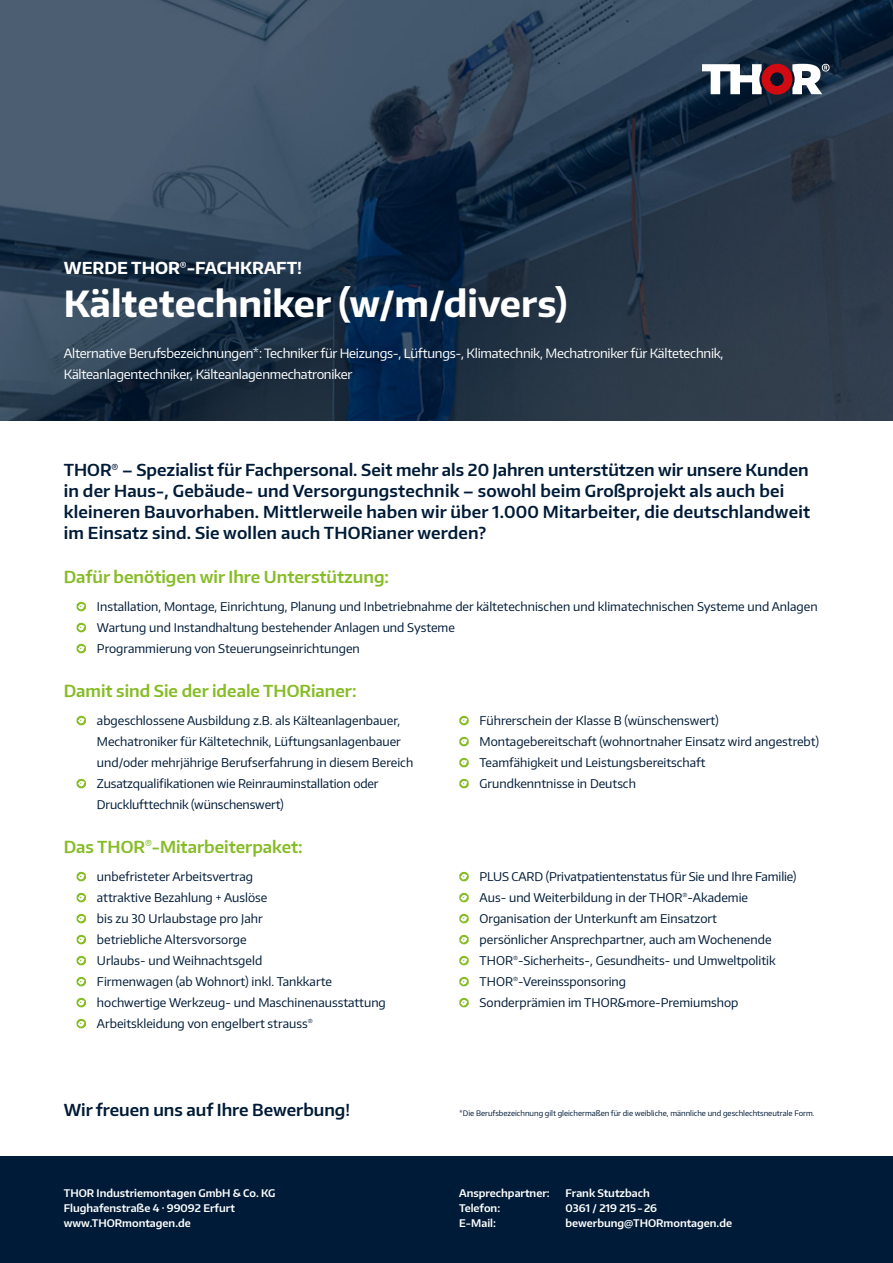
<style>
.page{position:relative;width:893px;height:1263px;background:#fff}
.page>*{position:absolute;margin:0;border:0;box-sizing:border-box;transform-origin:0 0}
.t1{font:700 36px "Encode Sans";color:#fff}
.t2{font:600 16.5px/21px "Encode Sans";letter-spacing:.01em;color:#001b37}
.t3{font:600 16.5px "Encode Sans";color:#86bc25}
.t4{font:700 16.5px "Encode Sans";color:#fff}
.t5{font:12.75px/21px "Encode Sans";letter-spacing:-.02em;color:#fff}
.t6{font:12px "Encode Sans";color:#001b37}
.t7{font:600 10.5px "Encode Sans";color:#fff}
.t8{font:7.5px "Encode Sans";color:#001b37}
.s1{color:#86bc25}
</style>
<div class="page">
<div style="left:0;top:1157px;width:893px;height:106px;background:#001b37"></div>
<img style="left:1px;top:0;width:892px;height:420px">
<svg style="left:459px;top:871px;width:10px;height:137px"></svg>
<svg style="left:76px;top:871px;width:10px;height:158px"></svg>
<svg style="left:76px;top:778px;width:10px;height:11px"></svg>
<svg style="left:76px;top:715px;width:10px;height:11px"></svg>
<svg style="left:459px;top:715px;width:10px;height:74px"></svg>
<svg style="left:76px;top:601px;width:10px;height:53px"></svg>
<svg style="left:702px;top:64px;width:128px;height:31px"></svg>
<h2 class="t4" style="left:64px;top:257px;width:240px">WERDE THOR<sup>®</sup>-FACHKRAFT!</h2>
<h1 class="t1" style="left:64px;top:280px;width:505px">Kältetechniker (w/m/divers)</h1>
<p class="t5" style="left:64px;top:342px;width:661px">Alternative Berufsbezeichnungen*: Techniker für Heizungs-, Lüftungs-, Klimatechnik, Mechatroniker für Kältetechnik,<br>Kälteanlagentechniker, Kälteanlagenmechatroniker</p>
<p class="t2" style="left:64px;top:459px;width:748px">THOR<sup>®</sup> – Spezialist für Fachpersonal. Seit mehr als 20 Jahren unterstützen wir unsere Kunden in der Haus-, Gebäude- und Versorgungstechnik – sowohl beim Großprojekt als auch bei kleineren Bauvorhaben. Mittlerweile haben wir über 1.000 Mitarbeiter, die deutschlandweit im Einsatz sind. Sie wollen auch THORianer werden?</p>
<h2 class="t3" style="left:64px;top:565px;width:327px">Dafür benötigen wir Ihre Unterstützung:</h2>
<p class="t6" style="left:79px;top:599px;width:740px"><span class="s1">•</span> Installation, Montage, Einrichtung, Planung und Inbetriebnahme der kältetechnischen und klimatechnischen Systeme und Anlagen</p>
<p class="t6" style="left:79px;top:620px;width:377px"><span class="s1">•</span> Wartung und Instandhaltung bestehender Anlagen und Systeme</p>
<p class="t6" style="left:79px;top:641px;width:282px"><span class="s1">•</span> Programmierung von Steuerungseinrichtungen</p>
<h2 class="t3" style="left:64px;top:679px;width:294px">Damit sind Sie der ideale THORianer:</h2>
<p class="t6" style="left:79px;top:713px;width:322px"><span class="s1">•</span> abgeschlossene Ausbildung z.B. als Kälteanlagenbauer,</p>
<p class="t6" style="left:462px;top:713px;width:258px"><span class="s1">•</span> Führerschein der Klasse B (wünschenswert)</p>
<p class="t6" style="left:97px;top:734px;width:305px">Mechatroniker für Kältetechnik, Lüftungsanlagenbauer</p>
<p class="t6" style="left:462px;top:734px;width:358px"><span class="s1">•</span> Montagebereitschaft (wohnortnaher Einsatz wird angestrebt)</p>
<p class="t6" style="left:97px;top:755px;width:318px">und/oder mehrjährige Berufserfahrung in diesem Bereich</p>
<p class="t6" style="left:462px;top:755px;width:245px"><span class="s1">•</span> Teamfähigkeit und Leistungsbereitschaft</p>
<p class="t6" style="left:79px;top:776px;width:301px"><span class="s1">•</span> Zusatzqualifikationen wie Reinrauminstallation oder</p>
<p class="t6" style="left:462px;top:776px;width:175px"><span class="s1">•</span> Grundkenntnisse in Deutsch</p>
<p class="t6" style="left:97px;top:797px;width:188px">Drucklufttechnik (wünschenswert)</p>
<h2 class="t3" style="left:64px;top:835px;width:240px">Das THOR<sup>®</sup>-Mitarbeiterpaket:</h2>
<p class="t6" style="left:79px;top:869px;width:175px"><span class="s1">•</span> unbefristeter Arbeitsvertrag</p>
<p class="t6" style="left:462px;top:869px;width:336px"><span class="s1">•</span> PLUS CARD (Privatpatientenstatus für Sie und Ihre Familie)</p>
<p class="t6" style="left:79px;top:890px;width:190px"><span class="s1">•</span> attraktive Bezahlung + Auslöse</p>
<p class="t6" style="left:462px;top:890px;width:288px"><span class="s1">•</span> Aus- und Weiterbildung in der THOR<sup>®</sup>-Akademie</p>
<p class="t6" style="left:79px;top:911px;width:185px"><span class="s1">•</span> bis zu 30 Urlaubstage pro Jahr</p>
<p class="t6" style="left:462px;top:911px;width:256px"><span class="s1">•</span> Organisation der Unterkunft am Einsatzort</p>
<p class="t6" style="left:79px;top:932px;width:169px"><span class="s1">•</span> betriebliche Altersvorsorge</p>
<p class="t6" style="left:462px;top:932px;width:311px"><span class="s1">•</span> persönlicher Ansprechpartner, auch am Wochenende</p>
<p class="t6" style="left:79px;top:953px;width:184px"><span class="s1">•</span> Urlaubs- und Weihnachtsgeld</p>
<p class="t6" style="left:462px;top:953px;width:315px"><span class="s1">•</span> THOR<sup>®</sup>-Sicherheits-, Gesundheits- und Umweltpolitik</p>
<p class="t6" style="left:79px;top:974px;width:254px"><span class="s1">•</span> Firmenwagen (ab Wohnort) inkl. Tankkarte</p>
<p class="t6" style="left:462px;top:974px;width:166px"><span class="s1">•</span> THOR<sup>®</sup>-Vereinssponsoring</p>
<p class="t6" style="left:79px;top:995px;width:308px"><span class="s1">•</span> hochwertige Werkzeug- und Maschinenausstattung</p>
<p class="t6" style="left:462px;top:995px;width:278px"><span class="s1">•</span> Sonderprämien im THOR&amp;more-Premiumshop</p>
<p class="t6" style="left:79px;top:1016px;width:235px"><span class="s1">•</span> Arbeitskleidung von engelbert strauss<sup>®</sup></p>
<h2 class="t2" style="left:64px;top:1099px;width:288px">Wir freuen uns auf Ihre Bewerbung!</h2>
<p class="t8" style="left:459px;top:1108px;width:357px">*Die Berufsbezeichnung gilt gleichermaßen für die weibliche, männliche und geschlechtsneutrale Form.</p>
<p class="t7" style="left:64px;top:1186px;width:213px">THOR Industriemontagen GmbH &amp; Co. KG</p>
<p class="t7" style="left:459px;top:1186px;width:92px">Ansprechpartner:</p>
<p class="t7" style="left:566px;top:1186px;width:86px">Frank Stutzbach</p>
<p class="t7" style="left:64px;top:1201px;width:173px">Flughafenstraße 4 · 99092 Erfurt</p>
<p class="t7" style="left:459px;top:1201px;width:42px">Telefon:</p>
<p class="t7" style="left:566px;top:1201px;width:93px">0361 / 219 215 - 26</p>
<p class="t7" style="left:64px;top:1216px;width:129px">www.THORmontagen.de</p>
<p class="t7" style="left:459px;top:1216px;width:38px">E-Mail:</p>
<p class="t7" style="left:566px;top:1216px;width:168px">bewerbung@THORmontagen.de</p>
</div>
